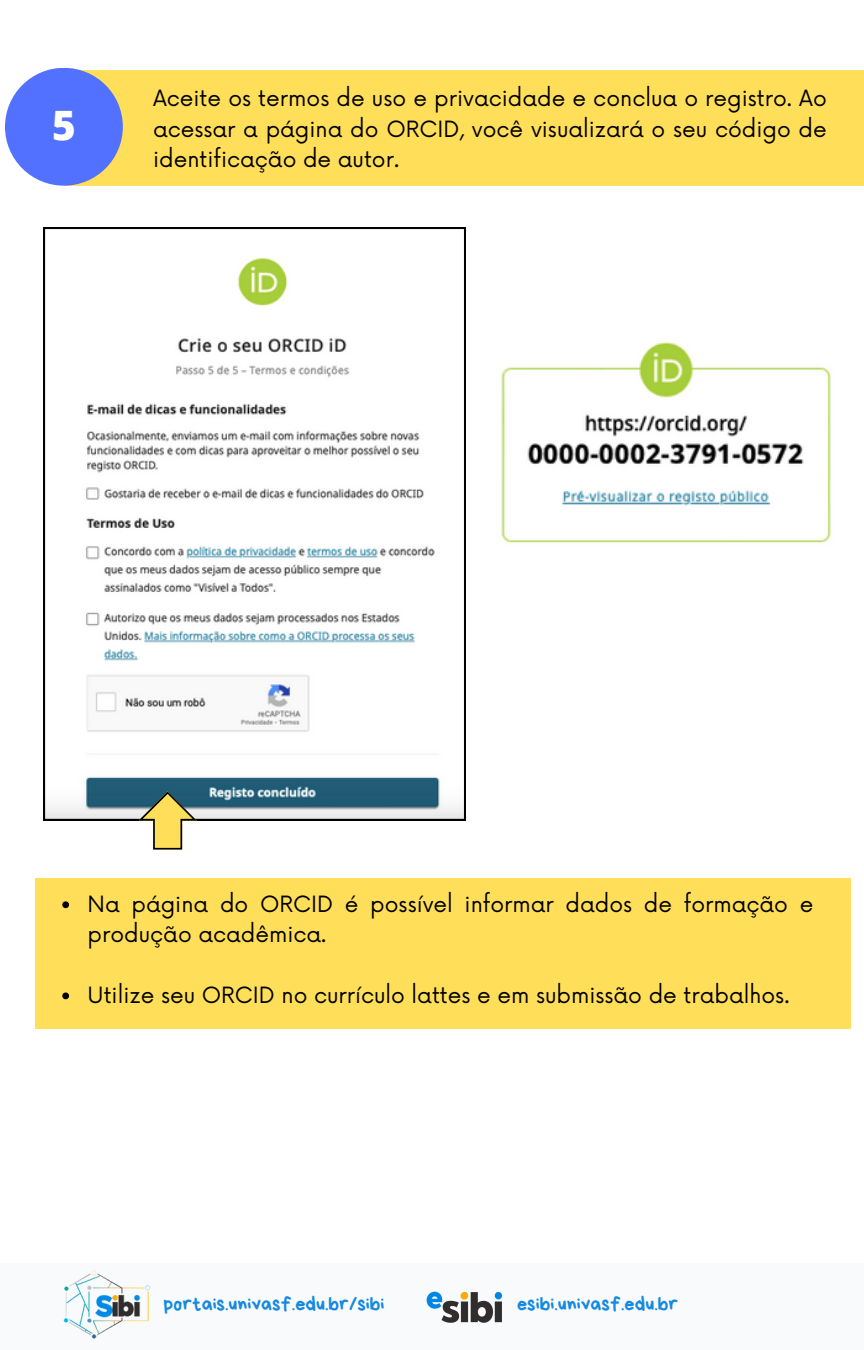
<style>
.page{position:relative;width:864px;height:1350px;background:#fff}
.page>*{position:absolute;margin:0;border:0;box-sizing:border-box;transform-origin:0 0}
.t1{font:800 40.5px "Open Sans";color:#fff}
.t2{font:21.82px/30.4px "Now";color:#000;text-align:justify}
.t3{font:20.25px "Bryndan Write";color:#1689e0}
</style>
<div class="page">
<div style="left:64px;top:71px;width:800px;height:115px;background:#ffde59"></div>
<div style="left:0;top:1264px;width:864px;height:86px;background:#f8fafb"></div>
<img style="left:63px;top:1270px;width:88px;height:69px">
<img style="left:426px;top:1291px;width:77px;height:32px">
<div style="left:5px;top:68px;width:118px;height:118px;background:#5271ff;border-radius:50%"></div>
<svg style="left:43px;top:227px;width:422px;height:594px"></svg>
<img style="left:501px;top:342px;width:330px;height:201px">
<svg style="left:139px;top:791px;width:58px;height:59px"></svg>
<div style="left:35px;top:878px;width:816px;height:151px;background:#ffde59"></div>
<svg style="left:62px;top:901px;width:7px;height:7px"></svg>
<svg style="left:62px;top:993px;width:7px;height:6px"></svg>
<p class="t1" style="left:52px;top:97px;width:25px">5</p>
<p class="t2" style="left:153px;top:84px;width:675px">Aceite os termos de uso e privacidade e conclua o registro. Ao acessar a página do ORCID, você visualizará o seu código de identificação de autor.</p>
<p class="t2" style="left:88px;top:890px;width:727px">Na página do ORCID é possível informar dados de formação e produção acadêmica.</p>
<p class="t2" style="left:88px;top:981px;width:703px">Utilize seu ORCID no currículo lattes e em submissão de trabalhos.</p>
<p class="t3" style="left:164px;top:1293px;width:222px">portais.univasf.edu.br/sibi</p>
<p class="t3" style="left:517px;top:1293px;width:163px">esibi.univasf.edu.br</p>
</div>
